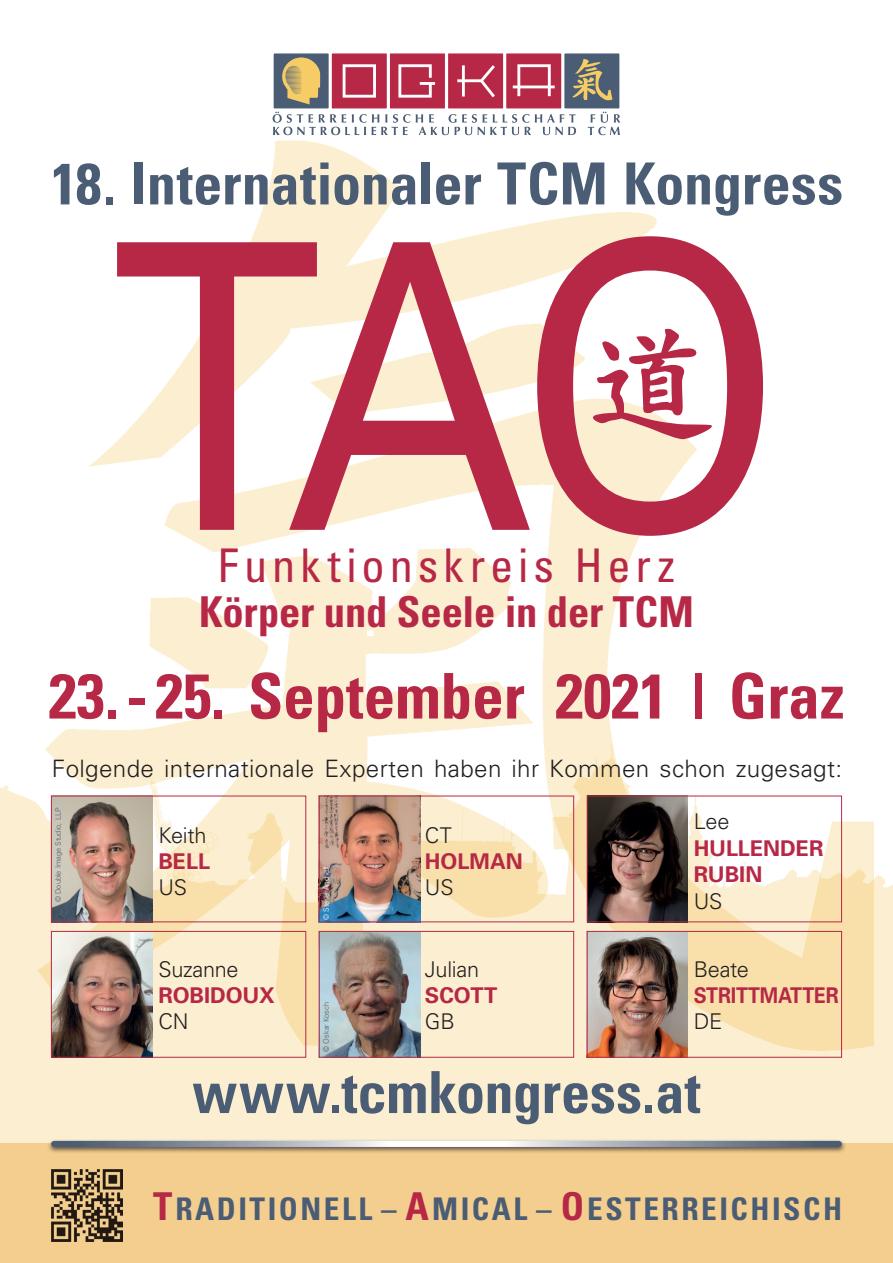
<style>
.page{position:relative;width:893px;height:1263px;background:#fff}
.page>*{position:absolute;margin:0;border:0;box-sizing:border-box;transform-origin:0 0}
.t1{font:700 condensed 63px "Univers";color:#b62846}
.t2{font:700 condensed 58.05px "Univers";letter-spacing:-.005em;color:#4b5d74}
.t3{font:condensed 46.5px "Univers";letter-spacing:.105em;color:#b62846}
.t4{font:700 condensed 42.6px "Univers";letter-spacing:-.005em;color:#b62846}
.t5{font:700 condensed 31.2px "Univers";letter-spacing:.08em;color:#4b5d74}
.lauftext_2016{font:300 24px "Univers";letter-spacing:.015em;color:#231f20}
.t6{font:700 21.75px/26.4px "Univers";letter-spacing:-.005em;color:#b62846}
.t7{font:300 21.75px "Univers";letter-spacing:-.01em;color:#231f20}
.t8{font:700 21.75px "Univers";letter-spacing:-.005em;color:#b62846;scale:.9 1}
.lauftext_2016-2{font:300 7.5px "Univers";color:#4b5d74}
.lauftext_2016-3{font:300 7.5px "Univers";color:#fff}
.s1{font-weight:300;color:#231f20}
.s2{font-size:38.4px;color:#b62846}
</style>
<div class="page">
<div style="left:0;top:785px;width:893px;height:359px;background:#fcefd1"></div>
<img style="left:37px;top:141px;width:837px;height:909px">
<div style="left:0;top:1144px;width:893px;height:119px;background:#f4ce8f"></div>
<div style="left:47px;top:1138px;width:799px;height:16px;background:#231f20;opacity:.75"></div>
<svg style="left:54px;top:1141px;width:785px;height:6px;background:#a3abb8"></svg>
<div style="left:273px;top:53px;width:56px;height:56px;background:#4b5d74"></div>
<div style="left:272px;top:52px;width:58px;height:58px;border:2px solid #fff"></div>
<div style="left:563px;top:52px;width:58px;height:58px;background:#4b5d74;border:2px solid #fff"></div>
<div style="left:447px;top:53px;width:57px;height:56px;background:#b62846"></div>
<div style="left:446px;top:52px;width:59px;height:58px;border:2px solid #fff"></div>
<div style="left:389px;top:53px;width:57px;height:56px;background:#b62846"></div>
<div style="left:388px;top:52px;width:59px;height:58px;border:2px solid #fff"></div>
<div style="left:505px;top:53px;width:57px;height:56px;background:#b62846"></div>
<div style="left:504px;top:52px;width:59px;height:58px;border:2px solid #fff"></div>
<div style="left:331px;top:53px;width:57px;height:56px;background:#b62846"></div>
<div style="left:330px;top:52px;width:58px;height:58px;border:2px solid #fff"></div>
<svg style="left:282px;top:57px;width:38px;height:47px"></svg>
<svg style="left:457px;top:65px;width:38px;height:32px"></svg>
<svg style="left:513px;top:64px;width:42px;height:32px"></svg>
<svg style="left:343px;top:64px;width:33px;height:34px"></svg>
<svg style="left:398px;top:64px;width:37px;height:34px"></svg>
<svg style="left:273px;top:112px;width:137px;height:23px"></svg>
<svg style="left:416px;top:114px;width:160px;height:21px"></svg>
<svg style="left:588px;top:112px;width:32px;height:23px"></svg>
<svg style="left:572px;top:59px;width:40px;height:42px"></svg>
<img style="left:51px;top:1170px;width:72px;height:72px">
<svg style="left:117px;top:236px;width:646px;height:300px"></svg>
<img style="left:53px;top:798px;width:99px;height:122px">
<div style="left:51px;top:796px;width:255px;height:126px;border:1px solid #b62846"></div>
<img style="left:53px;top:933px;width:99px;height:122px">
<div style="left:51px;top:931px;width:255px;height:126px;border:1px solid #b62846"></div>
<img style="left:321px;top:798px;width:99px;height:122px">
<div style="left:319px;top:796px;width:255px;height:126px;border:1px solid #b62846"></div>
<img style="left:321px;top:933px;width:99px;height:122px">
<div style="left:319px;top:931px;width:255px;height:126px;border:1px solid #b62846"></div>
<img style="left:589px;top:933px;width:99px;height:122px">
<div style="left:587px;top:931px;width:255px;height:126px;border:1px solid #b62846"></div>
<img style="left:589px;top:798px;width:99px;height:122px">
<div style="left:587px;top:796px;width:255px;height:126px;border:1px solid #b62846"></div>
<p class="t2" style="left:51px;top:148px;width:794px">18. Internationaler TCM Kongress</p>
<p class="t3" style="left:218px;top:536px;width:459px">Funktionskreis Herz</p>
<p class="t4" style="left:199px;top:585px;width:496px">Körper und Seele in der TCM</p>
<p class="t1" style="left:49px;top:657px;width:797px">23.- 25. September 2021 | Graz</p>
<p class="lauftext_2016" style="left:52px;top:754px;width:792px">Folgende internationale Experten haben ihr Kommen schon zugesagt:</p>
<p class="lauftext_2016-2" style="left:54px;top:902px;width:96px;rotate:-90deg">© Double Image Studio, LLP</p>
<p class="t7" style="left:158px;top:822px;width:50px">Keith</p>
<p class="t6" style="left:158px;top:847px;width:53px">BELL</p>
<p class="t7" style="left:158px;top:874px;width:30px">US</p>
<p class="t7" style="left:158px;top:956px;width:82px">Suzanne</p>
<p class="t6" style="left:158px;top:981px;width:118px">ROBIDOUX</p>
<p class="t7" style="left:158px;top:1009px;width:32px">CN</p>
<p class="lauftext_2016-3" style="left:321px;top:919px;width:55px;rotate:-90deg">© Steve Anchell</p>
<p class="lauftext_2016-2" style="left:321px;top:1051px;width:51px;rotate:-90deg">© Oskar Kosch</p>
<p class="t6" style="left:425px;top:821px;width:99px"><span class="s1">CT<br></span>HOLMAN</p>
<p class="t7" style="left:425px;top:874px;width:30px">US</p>
<p class="t7" style="left:425px;top:956px;width:56px">Julian</p>
<p class="t6" style="left:425px;top:981px;width:74px">SCOTT</p>
<p class="t7" style="left:425px;top:1009px;width:32px">GB</p>
<p class="t7" style="left:694px;top:809px;width:37px">Lee</p>
<p class="t6" style="left:694px;top:834px;width:131px">HULLENDER<br>RUBIN</p>
<p class="t7" style="left:694px;top:888px;width:30px">US</p>
<p class="t7" style="left:694px;top:956px;width:57px">Beate</p>
<p class="t8" style="left:694px;top:981px;width:163px">STRITTMATTER</p>
<p class="t7" style="left:694px;top:1009px;width:30px">DE</p>
<p class="t2" style="left:192px;top:1057px;width:510px">www.tcmkongress.at</p>
<p class="t5" style="left:153px;top:1190px;width:690px"><span class="s2">T</span>RADITIONELL – <span class="s2">A</span>MICAL – <span class="s2">O</span>ESTERREICHISCH</p>
</div>
